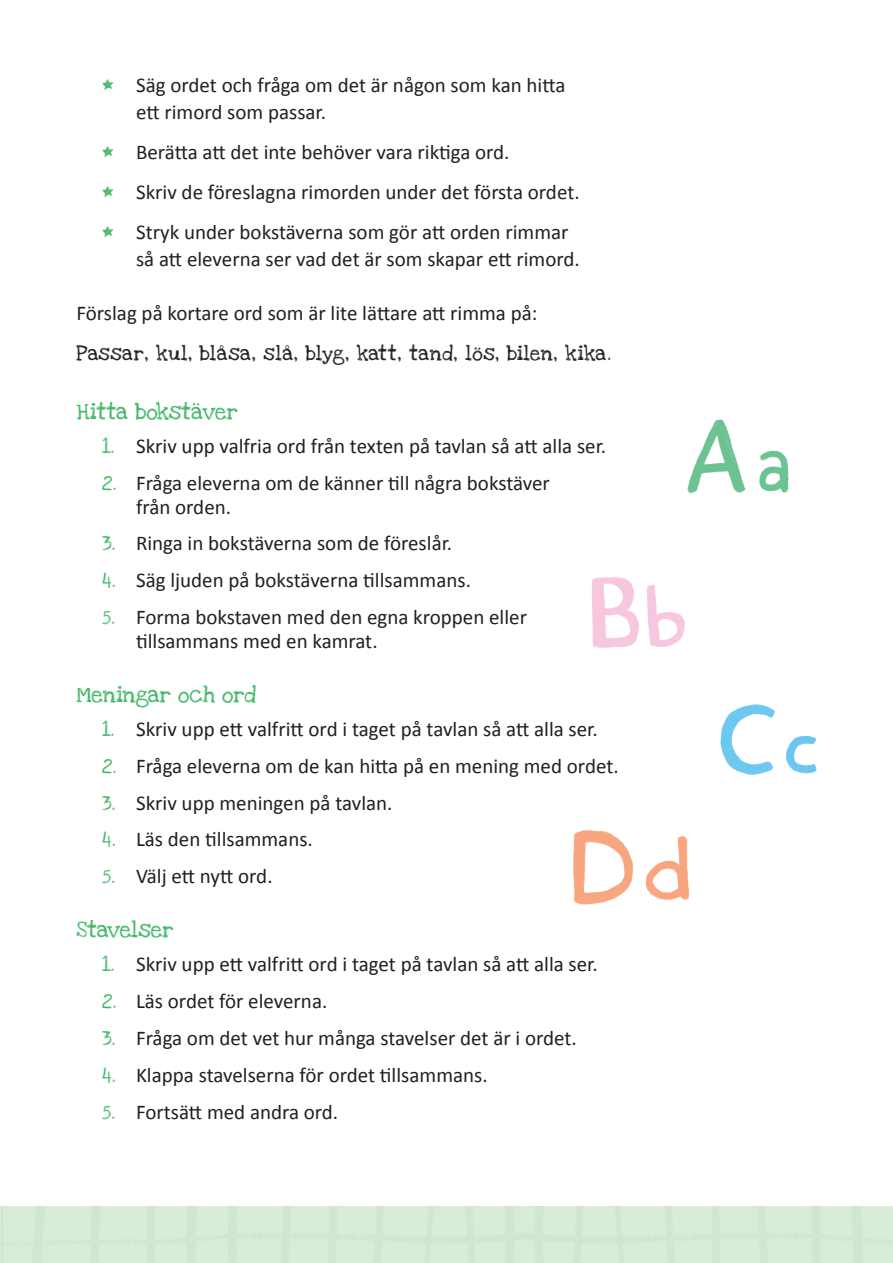
<style>
.page{position:relative;width:893px;height:1263px;background:#fff}
.page>*{position:absolute;margin:0;border:0;box-sizing:border-box;transform-origin:0 0}
.Brödtext_mindre{font:21px/27px "Calibri";color:#231f20}
.Underrubrik_grön{font:16.5px "Love Ya Like A Sister";color:#44b869}
.Brödtext{font:15px "Love Ya Like A Sister";letter-spacing:.04em;color:#231f20}
.s1{font-family:"Love Ya Like A Sister";font-size:15px;color:#44b869}
</style>
<div class="page">
<img style="left:0;top:1206px;width:893px;height:57px">
<img style="left:687px;top:419px;width:102px;height:75px">
<img style="left:592px;top:577px;width:93px;height:71px">
<img style="left:720px;top:704px;width:97px;height:71px">
<img style="left:573px;top:830px;width:117px;height:75px">
<p class="Brödtext_mindre" style="left:136px;top:71px;width:431px;text-indent:-34px"><span class="s1">*</span> Säg ordet och fråga om det är någon som kan hitta ett rimord som passar.</p>
<p class="Brödtext_mindre" style="left:102px;top:138px;width:409px"><span class="s1">*</span> Berätta att det inte behöver vara riktiga ord.</p>
<p class="Brödtext_mindre" style="left:102px;top:178px;width:479px"><span class="s1">*</span> Skriv de föreslagna rimorden under det första ordet.</p>
<p class="Brödtext_mindre" style="left:136px;top:218px;width:445px;text-indent:-34px"><span class="s1">*</span> Stryk under bokstäverna som gör att orden rimmar så att eleverna ser vad det är som skapar ett rimord.</p>
<p class="Brödtext_mindre" style="left:77px;top:299px;width:462px">Förslag på kortare ord som är lite lättare att rimma på:</p>
<p class="Brödtext" style="left:77px;top:341px;width:536px">Passar, kul, blåsa, slå, blyg, katt, tand, lös, bilen, kika.</p>
<p class="Underrubrik_grön" style="left:77px;top:397px;width:163px">Hitta bokstäver</p>
<p class="Brödtext_mindre" style="left:102px;top:432px;width:506px"><span class="s1">1.</span> Skriv upp valfria ord från texten på tavlan så att alla ser.</p>
<p class="Brödtext_mindre" style="left:136px;top:470px;width:415px;line-height:24px;text-indent:-34px"><span class="s1">2.</span> Fråga eleverna om de känner till några bokstäver från orden.</p>
<p class="Brödtext_mindre" style="left:102px;top:529px;width:352px"><span class="s1">3.</span> Ringa in bokstäverna som de föreslår.</p>
<p class="Brödtext_mindre" style="left:102px;top:566px;width:370px"><span class="s1">4.</span> Säg ljuden på bokstäverna tillsammans.</p>
<p class="Brödtext_mindre" style="left:136px;top:604px;width:392px;line-height:24px;text-indent:-34px"><span class="s1">5.</span> Forma bokstaven med den egna kroppen eller tillsammans med en kamrat.</p>
<p class="Underrubrik_grön" style="left:77px;top:681px;width:181px">Meningar och ord</p>
<p class="Brödtext_mindre" style="left:102px;top:715px;width:497px"><span class="s1">1.</span> Skriv upp ett valfritt ord i taget på tavlan så att alla ser.</p>
<p class="Brödtext_mindre" style="left:102px;top:752px;width:518px"><span class="s1">2.</span> Fråga eleverna om de kan hitta på en mening med ordet.</p>
<p class="Brödtext_mindre" style="left:102px;top:789px;width:292px"><span class="s1">3.</span> Skriv upp meningen på tavlan.</p>
<p class="Brödtext_mindre" style="left:102px;top:825px;width:212px"><span class="s1">4.</span> Läs den tillsammans.</p>
<p class="Brödtext_mindre" style="left:102px;top:862px;width:172px"><span class="s1">5.</span> Välj ett nytt ord.</p>
<p class="Underrubrik_grön" style="left:77px;top:916px;width:98px">Stavelser</p>
<p class="Brödtext_mindre" style="left:102px;top:950px;width:497px"><span class="s1">1.</span> Skriv upp ett valfritt ord i taget på tavlan så att alla ser.</p>
<p class="Brödtext_mindre" style="left:102px;top:987px;width:227px"><span class="s1">2.</span> Läs ordet för eleverna.</p>
<p class="Brödtext_mindre" style="left:102px;top:1024px;width:476px"><span class="s1">3.</span> Fråga om det vet hur många stavelser det är i ordet.</p>
<p class="Brödtext_mindre" style="left:102px;top:1061px;width:387px"><span class="s1">4.</span> Klappa stavelserna för ordet tillsammans.</p>
<p class="Brödtext_mindre" style="left:102px;top:1097px;width:238px"><span class="s1">5.</span> Fortsätt med andra ord.</p>
</div>
